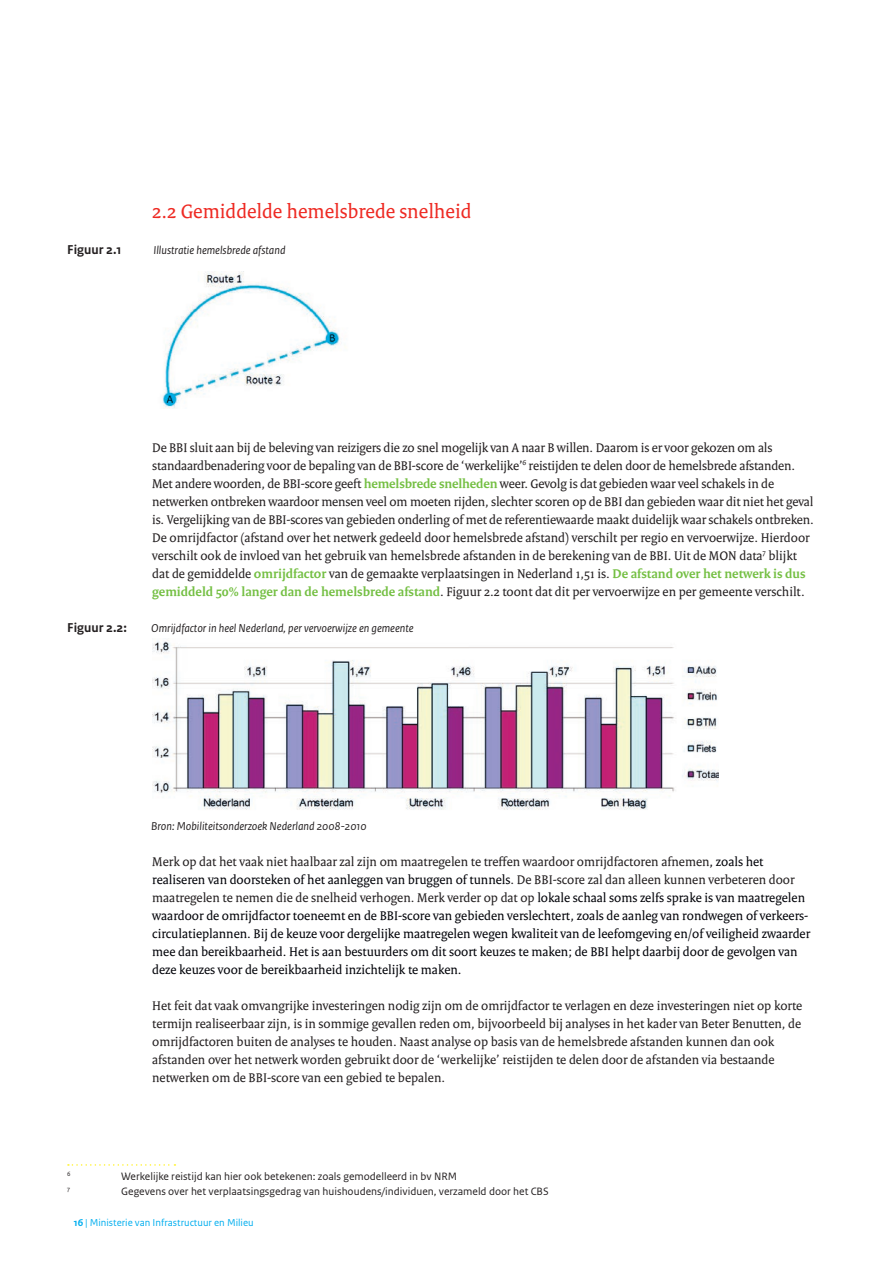
<style>
.page{position:relative;width:893px;height:1263px;background:#fff}
.page>*{position:absolute;margin:0;border:0;box-sizing:border-box;transform-origin:0 0}
.t1{font:21px "Rijksoverheid Serif";color:#ee2a23}
.t2{font:13.5px/18px "Rijksoverheid Serif";color:#231f20}
.t3{font:13.5px/18px "Rijksoverheid Serif";color:#000208}
.t4{font:700 13.5px "Rijksoverheid Sans Text";color:#231f20}
.t5{font:italic 12px "Rijksoverheid Sans Text";color:#231f20}
.t6{font:11.25px "Rijksoverheid Sans Text";color:#231f20}
.t7{font:10.5px "Rijksoverheid Sans Text";color:#00aeef}
.t8{font:6.45px "Rijksoverheid Sans Text";color:#231f20}
.s1{font-weight:700;color:#74bf43}
.s2{color:#231f20}
.s3{font-weight:700}
</style>
<div class="page">
<img style="left:162px;top:272px;width:178px;height:136px">
<img style="left:152px;top:641px;width:567px;height:169px">
<svg style="left:68px;top:1164px;width:107px;height:2px"></svg>
<h1 class="t1" style="left:152px;top:199px;width:321px">2.2 Gemiddelde hemelsbrede snelheid</h1>
<p class="t4" style="left:67px;top:242px;width:56px">Figuur 2.1</p>
<p class="t5" style="left:153px;top:243px;width:134px">Illustratie hemelsbrede afstand</p>
<p class="t2" style="left:152px;top:438px;width:663px">De BBI sluit aan bij de beleving van reizigers die zo snel mogelijk van A naar B willen. Daarom is er voor gekozen om als standaardbenadering voor de bepaling van de BBI-score de ‘werkelijke’<sup>6</sup> reistijden te delen door de hemelsbrede afstanden.<br>Met andere woorden, de BBI-score geeft <span class="s1">hemelsbrede snelheden</span> weer. Gevolg is dat gebieden waar veel schakels in de netwerken ontbreken waardoor mensen veel om moeten rijden, slechter scoren op de BBI dan gebieden waar dit niet het geval is. Vergelijking van de BBI-scores van gebieden onderling of met de referentiewaarde maakt duidelijk waar schakels ontbreken.<br>De omrijdfactor (afstand over het netwerk gedeeld door hemelsbrede afstand) verschilt per regio en vervoerwijze. Hierdoor verschilt ook de invloed van het gebruik van hemelsbrede afstanden in de berekening van de BBI. Uit de MON data<sup>7</sup> blijkt dat de gemiddelde <span class="s1">omrijdfactor</span> van de gemaakte verplaatsingen in Nederland 1,51 is. <span class="s1">De afstand over het netwerk is dus gemiddeld 50% langer dan de hemelsbrede afstand</span>. Figuur 2.2 toont dat dit per vervoerwijze en per gemeente verschilt.</p>
<p class="t4" style="left:67px;top:620px;width:61px">Figuur 2.2:</p>
<p class="t5" style="left:151px;top:621px;width:264px">Omrijdfactor in heel Nederland, per vervoerwijze en gemeente</p>
<p class="t5" style="left:151px;top:819px;width:217px">Bron: Mobiliteitsonderzoek Nederland 2008-2010</p>
<p class="t3" style="left:152px;top:852px;width:659px"><span class="s2">Merk op dat het vaak niet haalbaar zal zijn om maatregelen te treffen waardoor omrijdfactoren afnemen</span>, zoals het realiseren van doorsteken of het aanleggen van bruggen of tunnels<span class="s2">. De BBI-score zal dan alleen kunnen verbeteren door maatregelen te nemen die de snelheid verhogen. Merk verder op dat op</span> lokale schaal soms zelfs sprake is van maatregelen waardoor de omrijdfactor toeneemt en de BBI-score van gebieden verslechtert, zoals de aanleg van rondwegen of verkeers&shy;circulatieplannen. Bij de keuze voor dergelijke maatregelen wegen kwaliteit van de leefomgeving en/of veiligheid zwaarder mee dan bereikbaarheid. Het is aan bestuurders om dit soort keuzes te maken; de BBI helpt daarbij door de gevolgen van deze keuzes voor de bereikbaarheid inzichtelijk te maken.</p>
<p class="t2" style="left:152px;top:996px;width:652px">Het feit dat vaak omvangrijke investeringen nodig zijn om de omrijdfactor te verlagen en deze investeringen niet op korte termijn realiseerbaar zijn, is in sommige gevallen reden om, bijvoorbeeld bij analyses in het kader van Beter Benutten, de omrijdfactoren buiten de analyses te houden. Naast analyse op basis van de hemelsbrede afstanden kunnen dan ook afstanden over het netwerk worden gebruikt door de ‘werkelijke’ reistijden te delen door de afstanden via bestaande netwerken om de BBI-score van een gebied te bepalen.</p>
<p class="t8" style="left:67px;top:1170px;width:5px">6</p>
<p class="t6" style="left:121px;top:1170px;width:337px">Werkelijke reistijd kan hier ook betekenen: zoals gemodelleerd in bv NRM</p>
<p class="t8" style="left:67px;top:1185px;width:5px">7</p>
<p class="t6" style="left:121px;top:1185px;width:429px">Gegevens over het verplaatsingsgedrag van huishoudens/individuen, verzameld door het CBS</p>
<p class="t7" style="left:74px;top:1216px;width:181px"><span class="s3">16</span> | Ministerie van Infrastructuur en Milieu</p>
</div>
